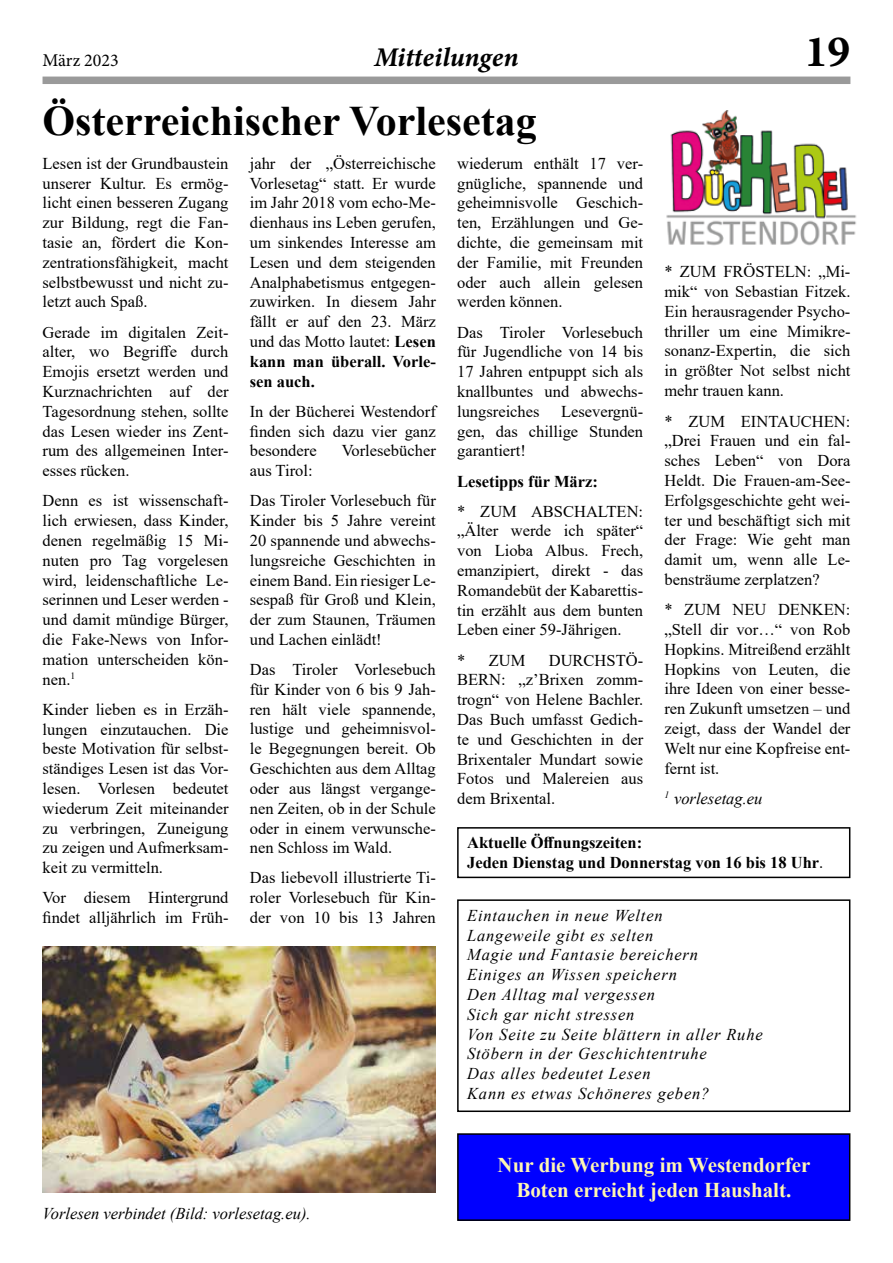
<style>
.page{position:relative;width:893px;height:1263px;background:#fff}
.page>*{position:absolute;margin:0;border:0;box-sizing:border-box;transform-origin:0 0}
.t1{font:45px "Minion Variable Concept";color:#000}
.t2{font:700 42px "Times New Roman";color:#000}
.t3{font:italic 27px "Minion Variable Concept";color:#000}
.t4{font:700 21px/25.2px "Times New Roman";color:#fff7b2;text-align:center}
.t5{font:18px "Minion Pro";color:#000}
.t6{font:16.5px/19.8px "Times New Roman";color:#000;text-align:justify}
.t7{font:italic 16.5px/19.8px "Times New Roman";letter-spacing:.05em;color:#000}
.t8{font:700 16.5px/19.8px "Times New Roman";color:#000}
.t9{font:italic 16.5px "Times New Roman";color:#000}
.s1{font-weight:700}
.s2{font-weight:400}
</style>
<div class="page">
<div style="left:43px;top:77px;width:807px;height:7px;background:#9a9a9a"></div>
<div style="left:458px;top:1134px;width:392px;height:86px;background:#00f"></div>
<div style="left:457px;top:1133px;width:393px;height:88px;border:2px solid #000"></div>
<img style="left:666px;top:111px;width:191px;height:135px">
<div style="left:457px;top:827px;width:393px;height:51px;border:2px solid #000"></div>
<img style="left:43px;top:946px;width:393px;height:247px">
<div style="left:457px;top:899px;width:393px;height:213px;border:2px solid #000"></div>
<p class="t5" style="left:43px;top:48px;width:78px">März 2023</p>
<h3 class="t3" style="left:374px;top:39px;width:145px">Mitteilungen</h3>
<h1 class="t1" style="left:805px;top:20px;width:47px">19</h1>
<h2 class="t2" style="left:43px;top:90px;width:496px">Österreichischer Vorlesetag</h2>
<p class="t6" style="left:250px;top:153px;width:188px">jahr der „Österreichische Vorlesetag“ statt. Er wurde im Jahr 2018 vom echo-Me&shy;dienhaus ins Leben gerufen, um sinkendes Interesse am Lesen und dem steigenden Analphabetismus entgegen&shy;zuwirken. In diesem Jahr fällt er auf den 23. März und das Motto lautet: <span class="s1">Lesen kann man überall. Vorle&shy;sen auch.</span></p>
<p class="t6" style="left:250px;top:401px;width:188px">In der Bücherei Westendorf finden sich dazu vier ganz besondere</p>
<p class="t6" style="left:43px;top:153px;width:188px">Lesen ist der Grundbaustein unserer Kultur. Es ermög&shy;licht einen besseren Zugang zur Bildung, regt die Fan&shy;tasie an, fördert die Kon&shy;zentrationsfähigkeit, macht selbstbewusst und nicht zu&shy;letzt auch Spaß.</p>
<p class="t6" style="left:43px;top:322px;width:188px">Gerade im digitalen Zeit&shy;alter, wo Begriffe durch Emojis ersetzt werden und Kurznachrichten auf der Tagesordnung stehen, sollte das Lesen wieder ins Zent&shy;rum des allgemeinen Inter&shy;esses rücken.</p>
<p class="t6" style="left:43px;top:490px;width:188px">Denn es ist wissenschaft&shy;lich erwiesen, dass Kinder, denen regelmäßig 15 Mi&shy;nuten pro Tag vorgelesen wird, leidenschaftliche Le&shy;serinnen und Leser werden - und damit mündige Bürger, die Fake-News von Infor&shy;mation unterscheiden kön&shy;nen.<sup>1</sup></p>
<p class="t6" style="left:43px;top:699px;width:188px">Kinder lieben es in Erzäh&shy;lungen einzutauchen. Die beste Motivation für selbst&shy;ständiges Lesen ist das Vor&shy;lesen. Vorlesen bedeutet wiederum Zeit miteinander zu verbringen, Zuneigung zu zeigen und Aufmerksam&shy;keit zu vermitteln.</p>
<p class="t6" style="left:43px;top:887px;width:188px">Vor diesem Hintergrund findet alljährlich im Früh-</p>
<p class="t6" style="left:457px;top:153px;width:188px">wiederum enthält 17 ver&shy;gnügliche, spannende und geheimnisvolle Geschich&shy;ten, Erzählungen und Ge&shy;dichte, die gemeinsam mit der Familie, mit Freunden oder auch allein gelesen werden können.</p>
<p class="t6" style="left:457px;top:322px;width:188px">Das Tiroler Vorlesebuch für Jugendliche von 14 bis 17 Jahren entpuppt sich als knallbuntes und abwechs&shy;lungsreiches</p>
<p class="t6" style="left:664px;top:261px;width:188px">* ZUM FRÖSTELN: „Mi&shy;mik“ von Sebastian Fitzek.<br>Ein herausragender Psycho&shy;thriller um eine Mimikre&shy;sonanz-Expertin, die sich in größter Not selbst nicht mehr trauen kann.</p>
<p class="t6" style="left:664px;top:411px;width:188px">* ZUM EINTAUCHEN: „Drei Frauen und ein fal&shy;sches Leben“ von Dora Heldt. Die Frauen-am-See-Erfolgsgeschichte geht wei&shy;ter und beschäftigt sich mit der Frage: Wie geht man damit um, wenn alle Le&shy;bensträume zerplatzen?</p>
<p class="t6" style="left:664px;top:599px;width:188px">* ZUM NEU DENKEN: „Stell dir vor…“ von Rob Hopkins. Mitreißend erzählt Hopkins von Leuten, die ihre Ideen von einer besse&shy;ren Zukunft umsetzen – und zeigt, dass der Wandel der Welt nur eine Kopfreise ent&shy;fernt ist.</p>
<p class="t9" style="left:664px;top:787px;width:100px"><sup>1</sup> vorlesetag.eu</p>
<p class="t8" style="left:467px;top:832px;width:358px">Aktuelle Öffnungszeiten:<br>Jeden Dienstag und Donnerstag von 16 bis 18 Uhr<span class="s2">.</span></p>
<p class="t6" style="left:457px;top:401px;width:188px;text-indent:104px">Lesevergnü&shy;gen, das chillige Stunden garantiert!</p>
<p class="t8" style="left:457px;top:471px;width:142px">Lesetipps für März:</p>
<p class="t6" style="left:457px;top:501px;width:188px">* ZUM ABSCHALTEN: „Älter werde ich später“ von Lioba Albus. Frech, emanzipiert, direkt - das Romandebüt der Kabarettis&shy;tin erzählt aus dem bunten Leben einer 59-Jährigen.</p>
<p class="t6" style="left:457px;top:650px;width:70px">* ZUM</p>
<p class="t6" style="left:342px;top:440px;width:96px">Vorlesebücher</p>
<p class="t6" style="left:250px;top:455px;width:188px;line-height:30.2px">aus Tirol:<br>Das Tiroler Vorlesebuch für</p>
<p class="t6" style="left:250px;top:510px;width:188px">Kinder bis 5 Jahre vereint 20 spannende und abwechs&shy;lungsreiche Geschichten in einem Band. Ein riesiger Le&shy;sespaß für Groß und Klein, der zum Staunen, Träumen und Lachen einlädt!</p>
<p class="t6" style="left:250px;top:659px;width:188px">Das Tiroler Vorlesebuch für Kinder von 6 bis 9 Jah&shy;ren hält viele spannende, lustige und geheimnisvol&shy;le Begegnungen bereit. Ob Geschichten aus dem Alltag oder aus längst vergange&shy;nen Zeiten, ob in der Schule oder in einem verwunsche&shy;nen Schloss im Wald.</p>
<p class="t6" style="left:250px;top:867px;width:188px">Das liebevoll illustrierte Ti&shy;roler Vorlesebuch für Kin&shy;der von 10 bis 13 Jahren</p>
<p class="t6" style="left:457px;top:650px;width:188px;text-indent:92px">DURCHSTÖ-BERN: „z’Brixen zomm&shy;trogn“ von Helene Bachler.<br>Das Buch umfasst Gedich&shy;te und Geschichten in der Brixentaler Mundart sowie Fotos und Malereien aus dem Brixental.</p>
<p class="t7" style="left:467px;top:905px;width:297px">Eintauchen in neue Welten<br>Langeweile gibt es selten<br>Magie und Fantasie bereichern<br>Einiges an Wissen speichern<br>Den Alltag mal vergessen<br>Sich gar nicht stressen<br>Von Seite zu Seite blättern in aller Ruhe<br>Stöbern in der Geschichtentruhe<br>Das alles bedeutet Lesen<br>Kann es etwas Schöneres geben?</p>
<p class="t9" style="left:43px;top:1202px;width:270px">Vorlesen verbindet (Bild: vorlesetag.eu).</p>
<p class="t4" style="left:498px;top:1151px;width:314px">Nur die Werbung im Westendorfer<br>Boten erreicht jeden Haushalt.</p>
</div>
